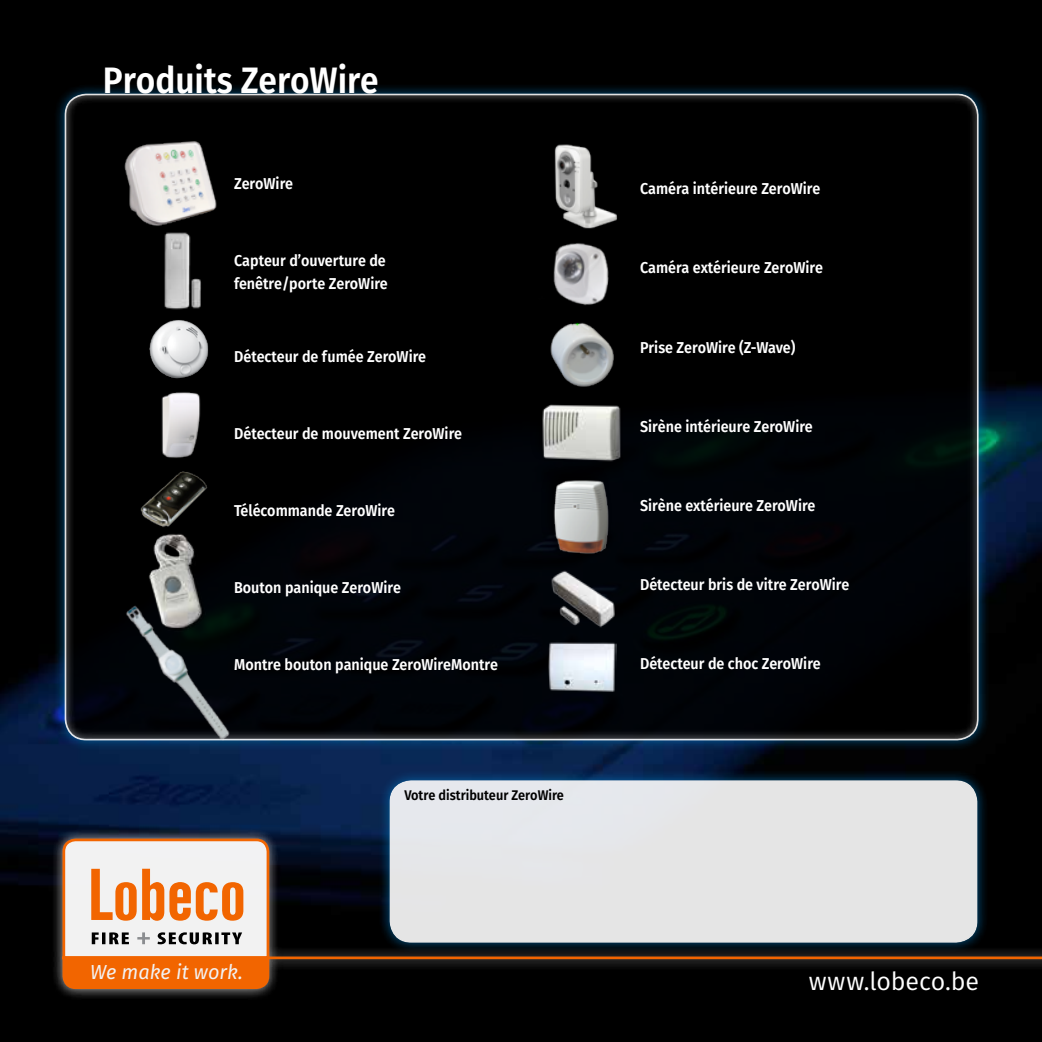
<style>
.page{position:relative;width:1042px;height:1042px;background:#fff}
.page>*{position:absolute;margin:0;border:0;box-sizing:border-box;transform-origin:0 0}
.t1{font:600 36.75px "Fira Sans";color:#fff;scale:.91 1}
.t2{font:25.03px "Fira Sans";color:#fff}
.t3{font:italic 20.3px "Fira Sans";color:#fff}
.t4{font:600 15.75px/22.8px "Fira Sans";color:#fff;scale:.91 1}
.t5{font:600 14px "Fira Sans";color:#000;scale:.91 1}
</style>
<div class="page">
<img style="left:0;top:0;width:1042px;height:1042px">
<div style="left:53px;top:82px;width:937px;height:670px;background:#0079c1;opacity:.75"></div>
<div style="left:63px;top:86px;width:917px;height:655px;background:#fff;opacity:.75"></div>
<div style="left:51px;top:827px;width:991px;height:173px;background:#fff;opacity:.75"></div>
<svg style="left:61px;top:837px;width:210px;height:153px"></svg>
<hr style="left:62px;top:956px;width:980px;height:3px;background:#ff6b00">
<div style="left:378px;top:769px;width:610px;height:185px;background:#0079c1;opacity:.75"></div>
<div style="left:389px;top:776px;width:590px;height:168px;background:#e5e5e5"></div>
<img style="left:116px;top:134px;width:109px;height:93px">
<img style="left:142px;top:319px;width:67px;height:63px">
<img style="left:86px;top:581px;width:179px;height:184px">
<img style="left:162px;top:229px;width:59px;height:82px">
<img style="left:542px;top:138px;width:85px;height:94px">
<img style="left:156px;top:389px;width:50px;height:73px">
<img style="left:130px;top:465px;width:85px;height:68px">
<img style="left:542px;top:232px;width:85px;height:65px">
<div style="left:529px;top:290px;width:88px;height:101px;background:#000;opacity:.75"></div>
<img style="left:532px;top:297px;width:95px;height:108px">
<img style="left:148px;top:531px;width:60px;height:104px">
<div style="left:529px;top:390px;width:94px;height:73px;background:#000"></div>
<img style="left:536px;top:404px;width:85px;height:60px">
<div style="left:540px;top:466px;width:72px;height:91px;background:#000308"></div>
<img style="left:546px;top:470px;width:67px;height:91px">
<img style="left:544px;top:640px;width:72px;height:58px">
<img style="left:538px;top:565px;width:87px;height:65px">
<h1 class="t1" style="left:103px;top:55px;width:304px">Produits ZeroWire</h1>
<p class="t4" style="left:234px;top:173px;width:66px">ZeroWire</p>
<p class="t4" style="left:234px;top:250px;width:170px">Capteur d’ouverture de fenêtre/porte ZeroWire</p>
<p class="t4" style="left:234px;top:347px;width:213px">Détecteur de fumée ZeroWire</p>
<p class="t4" style="left:234px;top:424px;width:252px">Détecteur de mouvement ZeroWire</p>
<p class="t4" style="left:234px;top:501px;width:178px">Télécommande ZeroWire</p>
<p class="t4" style="left:234px;top:578px;width:185px">Bouton panique ZeroWire</p>
<p class="t4" style="left:234px;top:655px;width:291px">Montre bouton panique ZeroWireMontre</p>
<p class="t3" style="left:90px;top:958px;width:154px">We make it work.</p>
<p class="t5" style="left:404px;top:785px;width:177px">Votre distributeur ZeroWire</p>
<p class="t4" style="left:640px;top:179px;width:200px">Caméra intérieure ZeroWire</p>
<p class="t4" style="left:640px;top:258px;width:203px">Caméra extérieure ZeroWire</p>
<p class="t4" style="left:640px;top:337px;width:172px">Prise ZeroWire (Z-Wave)</p>
<p class="t4" style="left:640px;top:416px;width:191px">Sirène intérieure ZeroWire</p>
<p class="t4" style="left:640px;top:495px;width:194px">Sirène extérieure ZeroWire</p>
<p class="t4" style="left:640px;top:574px;width:231px">Détecteur bris de vitre ZeroWire</p>
<p class="t4" style="left:640px;top:653px;width:200px">Détecteur de choc ZeroWire</p>
<h2 class="t2" style="left:809px;top:963px;width:172px">www.lobeco.be</h2>
</div>
